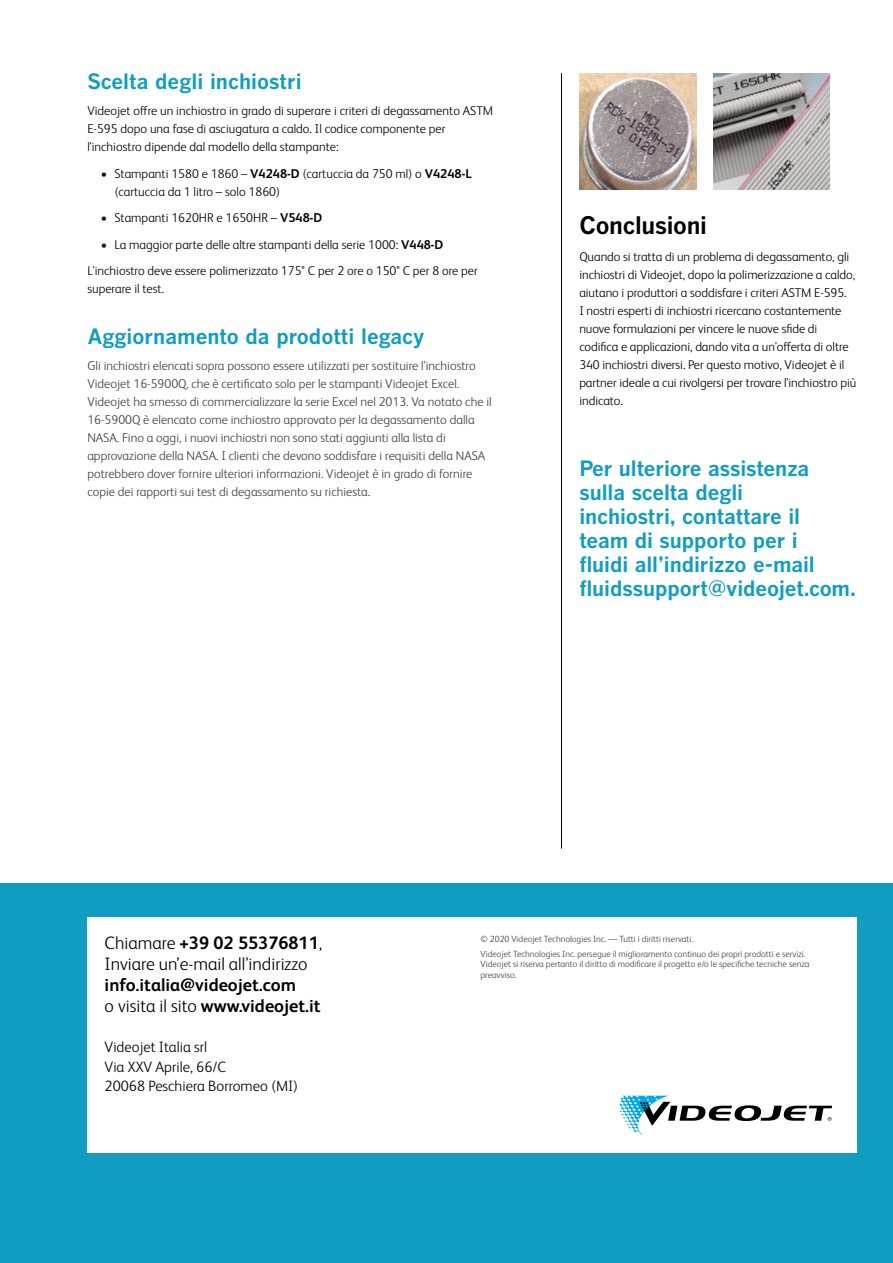
<style>
.page{position:relative;width:893px;height:1263px;background:#fff}
.page>*{position:absolute;margin:0;border:0;box-sizing:border-box;transform-origin:0 0}
.t1{font:700 24px "Benton Gothic";letter-spacing:-.015em;color:#000}
.t2{font:700 21px/24px "Benton Gothic";letter-spacing:-.005em;color:#109dc1}
.t3{font:700 18px/21px "FS Albert Pro";color:#000}
.t4{font:300 18px/21px "FS Albert Pro";color:#000}
.t5{font:300 15px/19.5px "FS Albert Pro";color:#000}
.t6{font:300 12.75px/18px "FS Albert Pro";letter-spacing:-.005em;color:#000}
.t7{font:300 12.75px/18px "FS Albert Pro";color:#414042}
.t8{font:300 9px/14.7px "FS Albert Pro";color:#414042}
.s1{font-weight:700}
.s2{font-weight:300}
</style>
<div class="page">
<div style="left:0;top:883px;width:893px;height:380px;background:#109dc1"></div>
<div style="left:87px;top:918px;width:769px;height:235px;background:#fff"></div>
<svg style="left:619px;top:1096px;width:213px;height:38px"></svg>
<hr style="left:561px;top:73px;width:1px;height:775px;background:#000">
<img style="left:579px;top:73px;width:117px;height:117px">
<img style="left:713px;top:73px;width:117px;height:117px">
<h2 class="t2" style="left:87px;top:69px;width:216px">Scelta degli inchiostri</h2>
<p class="t6" style="left:87px;top:101px;width:407px">Videojet offre un inchiostro in grado di superare i criteri di degassamento ASTM<br>E-595 dopo una fase di asciugatura a caldo. Il codice componente per l'inchiostro dipende dal modello della stampante:</p>
<p class="t6" style="left:114px;top:163px;width:359px;text-indent:-14px">• Stampanti 1580 e 1860 – <span class="s1">V4248-D</span> (cartuccia da 750 ml) o <span class="s1">V4248-L </span>(cartuccia da 1 litro – solo 1860)</p>
<p class="t6" style="left:101px;top:208px;width:223px">• Stampanti 1620HR e 1650HR – <span class="s1">V548-D</span></p>
<p class="t6" style="left:87px;top:230px;width:392px;line-height:26.5px;text-indent:14px">• La maggior parte delle altre stampanti della serie 1000: <span class="s1">V448-D<br></span>L'inchiostro deve essere polimerizzato 175° C per 2 ore o 150° C per 8 ore per</p>
<p class="t6" style="left:87px;top:279px;width:78px">superare il test.</p>
<h2 class="t2" style="left:87px;top:324px;width:339px">Aggiornamento da prodotti legacy</h2>
<p class="t7" style="left:87px;top:356px;width:406px">Gli inchiostri elencati sopra possono essere utilizzati per sostituire l'inchiostro Videojet 16-5900Q, che è certificato solo per le stampanti Videojet Excel.<br>Videojet ha smesso di commercializzare la serie Excel nel 2013. Va notato che il 16-5900Q è elencato come inchiostro approvato per la degassamento dalla NASA. Fino a oggi, i nuovi inchiostri non sono stati aggiunti alla lista di approvazione della NASA. I clienti che devono soddisfare i requisiti della NASA potrebbero dover fornire ulteriori informazioni. Videojet è in grado di fornire copie dei rapporti sui test di degassamento su richiesta.</p>
<h1 class="t1" style="left:579px;top:212px;width:129px">Conclusioni</h1>
<p class="t6" style="left:579px;top:247px;width:279px">Quando si tratta di un problema di degassamento, gli inchiostri di Videojet, dopo la polimerizzazione a caldo, aiutano i produttori a soddisfare i criteri ASTM E-595.<br>I nostri esperti di inchiostri ricercano costantemente nuove formulazioni per vincere le nuove sfide di codifica e applicazioni, dando vita a un'offerta di oltre 340 inchiostri diversi. Per questo motivo, Videojet è il partner ideale a cui rivolgersi per trovare l'inchiostro più indicato.</p>
<h2 class="t2" style="left:579px;top:457px;width:278px">Per ulteriore assistenza sulla scelta degli<br>inchiostri, contattare il<br>team di supporto per i<br>fluidi all’indirizzo e-mail fluidssupport@videojet.com.</h2>
<h3 class="t4" style="left:105px;top:931px;width:219px">Chiamare <span class="s1">+39 02 55376811</span>,<br>Inviare un’e-mail all’indirizzo</h3>
<h3 class="t3" style="left:105px;top:973px;width:218px">info.italia@videojet.com<br><span class="s2">o visita il sito</span> www.videojet.it</h3>
<p class="t5" style="left:105px;top:1036px;width:195px">Videojet Italia srl<br>Via XXV Aprile, 66/C<br>20068 Peschiera Borromeo (MI)</p>
<p class="t8" style="left:480px;top:931px;width:327px">© 2020 Videojet Technologies Inc. — Tutti i diritti riservati.<br>Videojet Technologies Inc. persegue il miglioramento continuo dei propri prodotti e servizi.</p>
<p class="t8" style="left:480px;top:958px;width:330px;line-height:10.5px">Videojet si riserva pertanto il diritto di modificare il progetto e/o le specifiche tecniche senza preavviso.</p>
</div>
